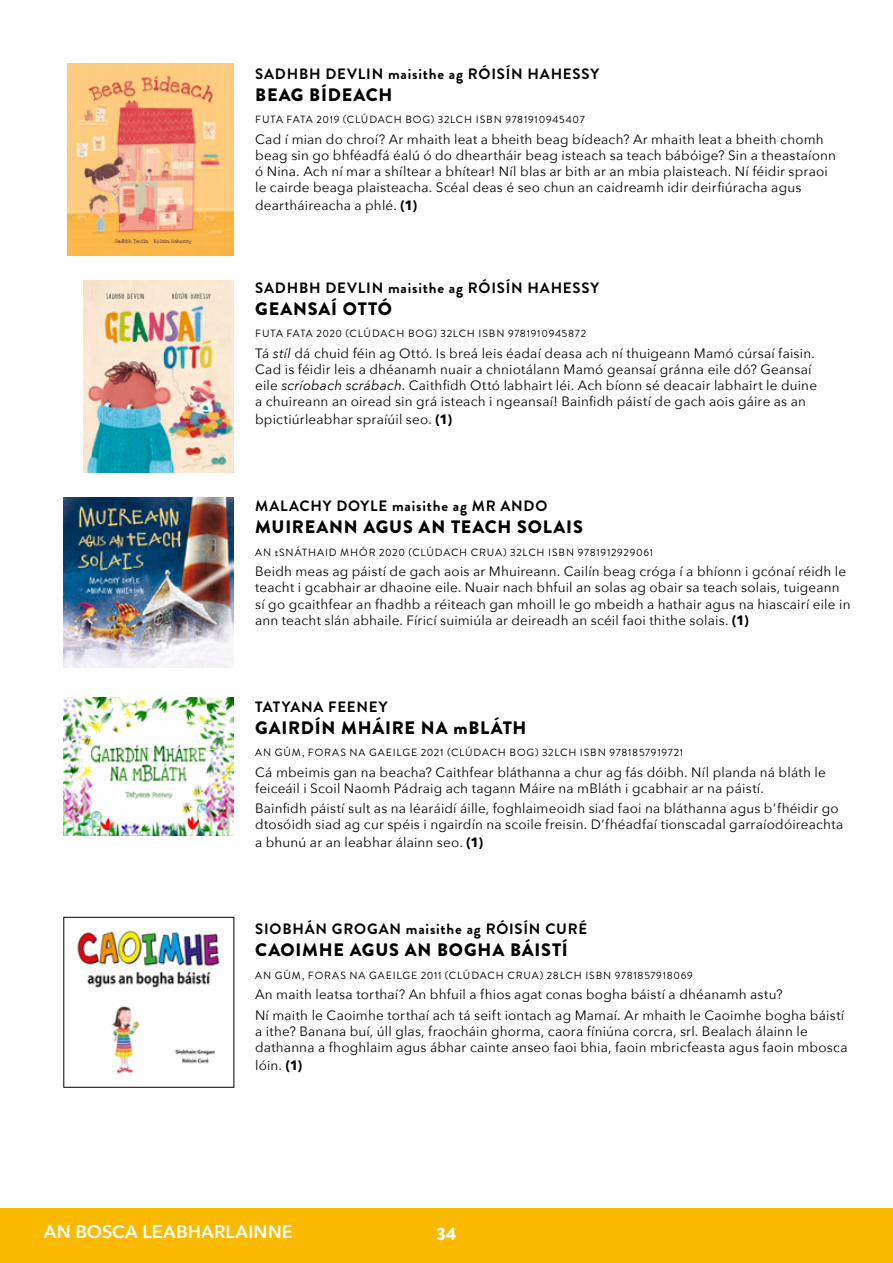
<style>
.page{position:relative;width:893px;height:1263px;background:#fff}
.page>*{position:absolute;margin:0;border:0;box-sizing:border-box;transform-origin:0 0}
.t1{font:900 18px "Brandon Grotesque";letter-spacing:.045em;color:#000}
.t2{font:600 18px "Avenir Next";letter-spacing:.005em;color:#fff}
.t3{font:900 18px "Brandon Grotesque";color:#fff}
.t4{font:700 15px "Brandon Grotesque";letter-spacing:.055em;color:#000}
.t5{font:13.5px/16.2px "Avenir Next";letter-spacing:.015em;color:#000}
.t6{font:10.5px "Brandon Grotesque";letter-spacing:.07em;color:#000}
.t7{font:7.65px "DK Midnight Chalker";letter-spacing:.045em;color:#56514d}
.t8{font:3.75px "Love Ya Like A Sister";letter-spacing:.025em;color:#63323c}
.s1{font-weight:700}
.s2{font-style:italic}
</style>
<div class="page">
<img style="left:84px;top:281px;width:150px;height:191px">
<img style="left:64px;top:497px;width:170px;height:171px">
<img style="left:77px;top:930px;width:143px;height:144px">
<img style="left:64px;top:697px;width:170px;height:139px">
<img style="left:68px;top:64px;width:166px;height:191px">
<div style="left:0;top:1208px;width:893px;height:55px;background:#fbba00"></div>
<p class="t8" style="left:115px;top:238px;width:35px">Sadhbh Devlin</p>
<p class="t8" style="left:154px;top:238px;width:39px">Róisín Hahessy</p>
<p class="t7" style="left:106px;top:292px;width:40px">SADHBH DEVLIN</p>
<p class="t7" style="left:172px;top:292px;width:40px">RÓISÍN HAHESSY</p>
<p class="t4" style="left:255px;top:63px;width:346px">SADHBH DEVLIN maisithe ag RÓISÍN HAHESSY</p>
<h1 class="t1" style="left:255px;top:82px;width:139px">BEAG BÍDEACH</h1>
<p class="t6" style="left:255px;top:112px;width:331px">FUTA FATA 2019 (CLÚDACH BOG) 32LCH ISBN 9781910945407</p>
<p class="t5" style="left:255px;top:130px;width:582px">Cad í mian do chroí? Ar mhaith leat a bheith beag bídeach? Ar mhaith leat a bheith chomh beag sin go bhféadfá éalú ó do dheartháir beag isteach sa teach bábóige? Sin a theastaíonn ó Nina. Ach ní mar a shíltear a bhítear! Níl blas ar bith ar an mbia plaisteach. Ní féidir spraoi le cairde beaga plaisteacha. Scéal deas é seo chun an caidreamh idir deirfiúracha agus</p>
<p class="t5" style="left:255px;top:197px;width:163px">deartháireacha a phlé. <span class="s1">(1)</span></p>
<p class="t4" style="left:255px;top:277px;width:346px">SADHBH DEVLIN maisithe ag RÓISÍN HAHESSY</p>
<h1 class="t1" style="left:255px;top:296px;width:138px">GEANSAÍ OTTÓ</h1>
<p class="t6" style="left:255px;top:327px;width:332px">FUTA FATA 2020 (CLÚDACH BOG) 32LCH ISBN 9781910945872</p>
<p class="t5" style="left:255px;top:344px;width:563px">Tá <span class="s2">stíl</span> dá chuid féin ag Ottó. Is breá leis éadaí deasa ach ní thuigeann Mamó cúrsaí faisin.<br>Cad is féidir leis a dhéanamh nuair a chniotálann Mamó geansaí gránna eile dó? Geansaí eile <span class="s2">scríobach scrábach</span>. Caithfidh Ottó labhairt léi. Ach bíonn sé deacair labhairt le duine a chuireann an oiread sin grá isteach i ngeansaí! Bainfidh páistí de gach aois gáire as an</p>
<p class="t5" style="left:255px;top:411px;width:198px">bpictiúrleabhar spraíúil seo. <span class="s1">(1)</span></p>
<p class="t4" style="left:255px;top:496px;width:294px">MALACHY DOYLE maisithe ag MR ANDO</p>
<h1 class="t1" style="left:255px;top:514px;width:329px">MUIREANN AGUS AN TEACH SOLAIS</h1>
<p class="t6" style="left:255px;top:545px;width:400px">AN tSNÁTHAID MHÓR 2020 (CLÚDACH CRUA) 32LCH ISBN 9781912929061</p>
<p class="t5" style="left:255px;top:563px;width:597px">Beidh meas ag páistí de gach aois ar Mhuireann. Cailín beag cróga í a bhíonn i gcónaí réidh le teacht i gcabhair ar dhaoine eile. Nuair nach bhfuil an solas ag obair sa teach solais, tuigeann sí go gcaithfear an fhadhb a réiteach gan mhoill le go mbeidh a hathair agus na hiascairí eile in ann teacht slán abhaile. Fíricí suimiúla ar deireadh an scéil faoi thithe solais. <span class="s1">(1)</span></p>
<p class="t4" style="left:255px;top:696px;width:134px">TATYANA FEENEY</p>
<h1 class="t1" style="left:255px;top:715px;width:273px">GAIRDÍN MHÁIRE NA mBLÁTH</h1>
<p class="t6" style="left:255px;top:745px;width:430px">AN GÚM, FORAS NA GAEILGE 2021 (CLÚDACH BOG) 32LCH ISBN 9781857919721</p>
<p class="t5" style="left:255px;top:763px;width:572px">Cá mbeimis gan na beacha? Caithfear bláthanna a chur ag fás dóibh. Níl planda ná bláth le feiceáil i Scoil Naomh Pádraig ach tagann Máire na mBláth i gcabhair ar na páistí.</p>
<p class="t5" style="left:255px;top:800px;width:590px">Bainfidh páistí sult as na léaráidí áille, foghlaimeoidh siad faoi na bláthanna agus b’fhéidir go dtosóidh siad ag cur spéis i ngairdín na scoile freisin. D’fhéadfaí tionscadal garraíodóireachta</p>
<p class="t5" style="left:255px;top:834px;width:229px">a bhunú ar an leabhar álainn seo. <span class="s1">(1)</span></p>
<p class="t4" style="left:255px;top:918px;width:334px">SIOBHÁN GROGAN maisithe ag RÓISÍN CURÉ</p>
<h1 class="t1" style="left:255px;top:937px;width:314px">CAOIMHE AGUS AN BOGHA BÁISTÍ</h1>
<p class="t6" style="left:255px;top:968px;width:439px">AN GÚM, FORAS NA GAEILGE 2011 (CLÚDACH CRUA) 28LCH ISBN 9781857918069</p>
<p class="t5" style="left:255px;top:984px;width:591px;line-height:20.4px">An maith leatsa torthaí? An bhfuil a fhios agat conas bogha báistí a dhéanamh astu?<br>Ní maith le Caoimhe torthaí ach tá seift iontach ag Mamaí. Ar mhaith le Caoimhe bogha báistí</p>
<p class="t5" style="left:255px;top:1022px;width:594px">a ithe? Banana buí, úll glas, fraocháin ghorma, caora fíniúna corcra, srl. Bealach álainn le dathanna a fhoghlaim agus ábhar cainte anseo faoi bhia, faoin mbricfeasta agus faoin mbosca</p>
<p class="t5" style="left:255px;top:1056px;width:49px">lóin. <span class="s1">(1)</span></p>
<h1 class="t2" style="left:44px;top:1217px;width:250px">AN BOSCA LEABHARLAINNE</h1>
<h1 class="t3" style="left:436px;top:1221px;width:22px">34</h1>
</div>
